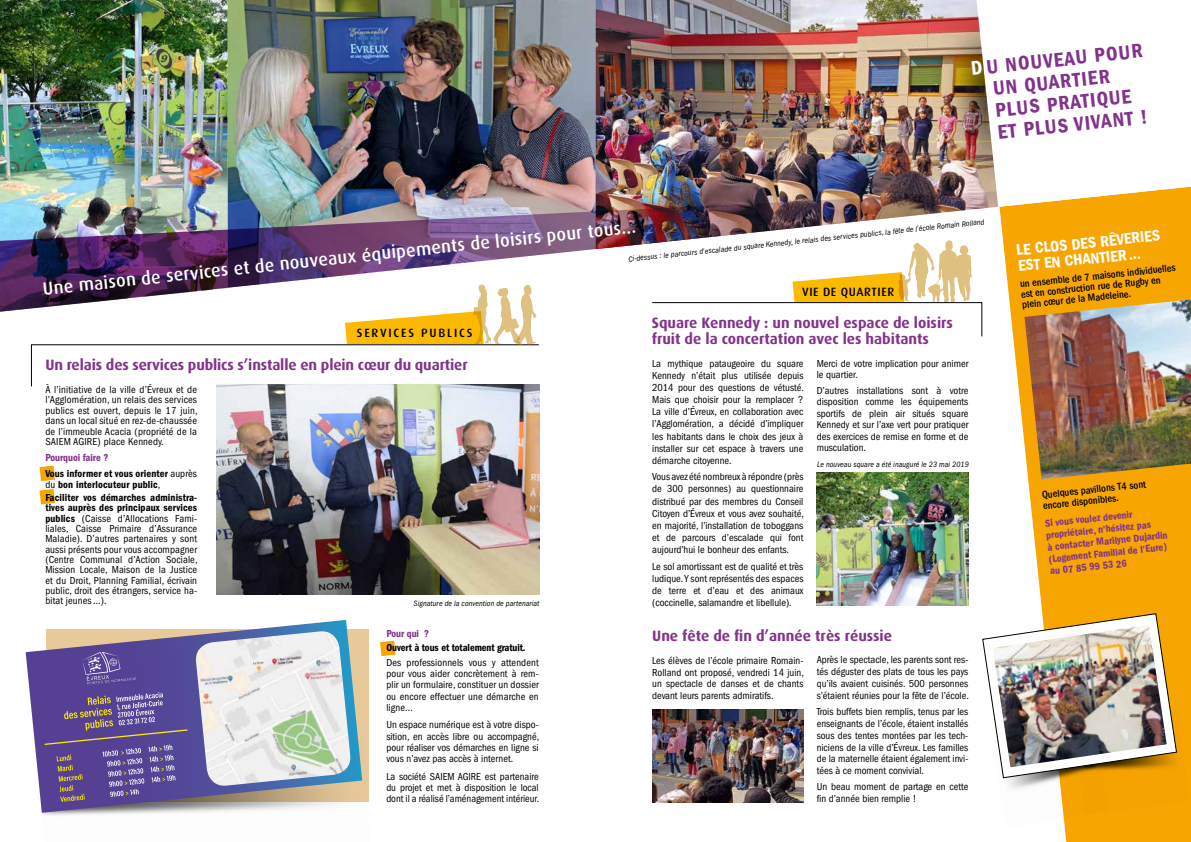
<style>
.page{position:relative;width:1191px;height:842px;background:#fff}
.page>*{position:absolute;margin:0;border:0;box-sizing:border-box;transform-origin:0 0}
.t1{font:600 condensed 20.5px/22px "Franklin Gothic";color:#82338b}
.t2{font:500 18px "Dax";color:#fff}
.t3{font:600 condensed 16px/16px "Franklin Gothic";color:#fff}
.t4{font:700 15px/16px "Dax";color:#82338b}
.t5{font:500 12px "Dax";letter-spacing:.15em;color:#000}
.t6{font:500 12px "Dax";letter-spacing:.05em;color:#000}
.t7{font:condensed 10.5px/12.1px "Franklin Gothic";color:#000;text-align:justify}
.t8{font:600 condensed 10.5px/16px "Franklin Gothic";letter-spacing:.01em;color:#000}
.t9{font:500 condensed 10.5px/10.5px "Franklin Gothic";color:#000}
.t10{font:600 condensed 10.5px/12px "Franklin Gothic";letter-spacing:-.005em;color:#82338b}
.t11{font:italic condensed 8px "Franklin Gothic";letter-spacing:.01em;color:#000}
.s1{color:#fff}
.s2{color:#82338b}
.s3{font-weight:400}
.s4{font-weight:600}
</style>
<div class="page">
<svg style="left:380px;top:641px;width:15px;height:15px"></svg>
<svg style="left:40px;top:466px;width:15px;height:15px"></svg>
<svg style="left:40px;top:489px;width:15px;height:15px"></svg>
<img style="left:595px;top:0;width:328px;height:175px">
<img style="left:227px;top:0;width:368px;height:175px">
<img style="left:0;top:0;width:227px;height:175px">
<svg style="left:982px;top:317px;width:209px;height:525px;fill:#f7a500"></svg>
<img style="left:0;top:175px;width:1191px;height:142px">
<svg style="left:998px;top:175px;width:193px;height:32px"></svg>
<img style="left:923px;top:0;width:75px;height:213px">
<div style="left:633px;top:303px;width:349px;height:36px;background:#fff"></div>
<img style="left:216px;top:387px;width:323px;height:208px">
<img style="left:816px;top:473px;width:152px;height:133px">
<img style="left:652px;top:709px;width:152px;height:93px">
<img style="left:1024px;top:299px;width:167px;height:180px">
<svg style="left:26px;top:620px;width:336px;height:193px"></svg>
<img style="left:194px;top:631px;width:158px;height:156px">
<svg style="left:82px;top:652px;width:54px;height:33px;background:#6857a0"></svg>
<svg style="left:44px;top:692px;width:144px;height:110px;background:#645393"></svg>
<svg style="left:651px;top:240px;width:331px;height:97px"></svg>
<svg style="left:31px;top:285px;width:508px;height:102px"></svg>
<div style="left:1108px;top:710px;width:81px;height:104px;background:#f5a300"></div>
<img style="left:991px;top:778px;width:117px;height:50px">
<svg style="left:982px;top:613px;width:194px;height:165px"></svg>
<img style="left:992px;top:625px;width:174px;height:142px">
<h1 class="t1" style="left:989px;top:56px;width:154px;text-indent:-20px;rotate:-6deg"><span class="s1">D</span> U NOUVEAU POUR<br>UN QUARTIER<br>PLUS PRATIQUE<br>ET PLUS VIVANT !</h1>
<p class="t11" style="left:628px;top:255px;width:359px;rotate:-6deg">Ci-dessus : le parcours d’escalade du square Kennedy, le relais des services publics, la fête de l’école Romain Rolland</p>
<h2 class="t2" style="left:42px;top:279px;width:598px;rotate:-6deg">Une maison de services et de nouveaux équipements de loisirs pour tous...</h2>
<p class="t6" style="left:802px;top:285px;width:93px">VIE DE QUARTIER</p>
<p class="t5" style="left:357px;top:326px;width:117px">SERVICES PUBLICS</p>
<h3 class="t4" style="left:45px;top:357px;width:424px">Un relais des services publics s’installe en plein cœur du quartier</h3>
<p class="t7" style="left:45px;top:384px;width:154px;line-height:10.5px">À l’initiative de la ville d’Évreux et de l’Agglomération, un relais des services publics est ouvert, depuis le 17 juin, dans un local situé en rez-de-chaussée de l’immeuble Acacia (propriété de la SAIEM AGIRE) place Kennedy.</p>
<p class="t8" style="left:45px;top:450px;width:153px"><span class="s2">Pourquoi faire ?<br></span>Vous informer et vous orienter <span class="s3">auprès</span></p>
<p class="t8" style="left:45px;top:478px;width:153px;line-height:13.2px"><span class="s3">du</span> bon interlocuteur public<span class="s3">,<br></span>Faciliter vos démarches administra-</p>
<p class="t7" style="left:45px;top:503px;width:154px;line-height:10.4px"><span class="s4">tives auprès des principaux services publics</span> (Caisse d’Allocations Fami&shy;liales, Caisse Primaire d’Assurance Maladie). D’autres partenaires y sont aussi présents pour vous accompagner (Centre Communal d’Action Sociale, Mission Locale, Maison de la Justice et du Droit, Planning Familial, écrivain public, droit des étrangers, service ha&shy;bitat jeunes …).</p>
<p class="t11" style="left:413px;top:599px;width:127px">Signature de la convention de partenariat</p>
<p class="t10" style="left:386px;top:628px;width:44px">Pour qui ?</p>
<p class="t8" style="left:386px;top:640px;width:141px">Ouvert à tous et totalement gratuit.</p>
<p class="t7" style="left:386px;top:657px;width:154px;line-height:11.4px">Des professionnels vous y attendent pour vous aider concrètement à rem&shy;plir un formulaire, constituer un dossier ou encore effectuer une démarche en ligne...</p>
<p class="t7" style="left:386px;top:719px;width:154px;line-height:11.4px">Un espace numérique est à votre dispo&shy;sition, en accès libre ou accompagné, pour réaliser vos démarches en ligne si vous n’avez pas accès à internet.</p>
<p class="t7" style="left:386px;top:770px;width:154px;line-height:11.4px">La société SAIEM AGIRE est partenaire du projet et met à disposition le local dont il a réalisé l’aménagement intérieur.</p>
<h3 class="t4" style="left:651px;top:314px;width:303px">Square Kennedy : un nouvel espace de loisirs fruit de la concertation avec les habitants</h3>
<p class="t7" style="left:652px;top:357px;width:153px">La mythique pataugeoire du square Kennedy n’était plus utilisée depuis 2014 pour des questions de vétusté.<br>Mais que choisir pour la remplacer ?<br>La ville d’Évreux, en collaboration avec l’Agglomération, a décidé d’impliquer les habitants dans le choix des jeux à installer sur cet espace à travers une démarche citoyenne.</p>
<p class="t7" style="left:652px;top:471px;width:153px">Vous avez été nombreux à répondre (près de 300 personnes) au questionnaire distribué par des membres du Conseil Citoyen d’Évreux et vous avez souhaité, en majorité, l’installation de toboggans et de parcours d’escalade qui font aujourd’hui le bonheur des enfants.</p>
<p class="t7" style="left:652px;top:560px;width:153px">Le sol amortissant est de qualité et très ludique. Y sont représentés des espaces de terre et d’eau et des animaux (coccinelle, salamandre et libellule).</p>
<p class="t7" style="left:816px;top:357px;width:153px;line-height:11.5px">Merci de votre implication pour animer le quartier.</p>
<p class="t7" style="left:816px;top:385px;width:153px;line-height:11.5px">D’autres installations sont à votre disposition comme les équipements sportifs de plein air situés square Kennedy et sur l’axe vert pour pratiquer des exercices de remise en forme et de musculation.</p>
<p class="t11" style="left:817px;top:460px;width:153px">Le nouveau square a été inauguré le 23 mai 2019</p>
<h3 class="t4" style="left:652px;top:628px;width:241px">Une fête de fin d’année très réussie</h3>
<p class="t7" style="left:652px;top:655px;width:153px;line-height:11.5px">Les élèves de l’école primaire Romain-Rolland ont proposé, vendredi 14 juin, un spectacle de danses et de chants devant leurs parents admiratifs.</p>
<p class="t7" style="left:816px;top:654px;width:154px;line-height:11.8px">Après le spectacle, les parents sont res&shy;tés déguster des plats de tous les pays qu’ils avaient cuisinés. 500 personnes s’étaient réunies pour la fête de l’école.</p>
<p class="t7" style="left:816px;top:706px;width:153px;line-height:11.8px">Trois buffets bien remplis, tenus par les enseignants de l’école, étaient installés sous des tentes montées par les tech&shy;niciens de la ville d’Évreux. Les familles de la maternelle étaient également invi&shy;tées à ce moment convivial.</p>
<p class="t7" style="left:816px;top:781px;width:153px;line-height:11.8px">Un beau moment de partage en cette fin d’année bien remplie !</p>
<h3 class="t3" style="left:1015px;top:242px;width:146px;rotate:-6deg">LE CLOS DES RÊVERIES<br>EST EN CHANTIER...</h3>
<p class="t9" style="left:1019px;top:279px;width:158px;rotate:-6deg">un ensemble de 7 maisons individuelles est en construction rue de Rugby en plein cœur de la Madeleine.</p>
<p class="t9" style="left:1041px;top:489px;width:106px;line-height:11px;rotate:-6deg">Quelques pavillons T4 sont encore disponibles.</p>
<p class="t10" style="left:1044px;top:517px;width:122px;rotate:-6deg">Si vous voulez devenir propriétaire, n’hésitez pas<br>à contacter Marilyne Dujardin (Logement Familial de l’Eure) au 07 85 99 53 26</p>
</div>
